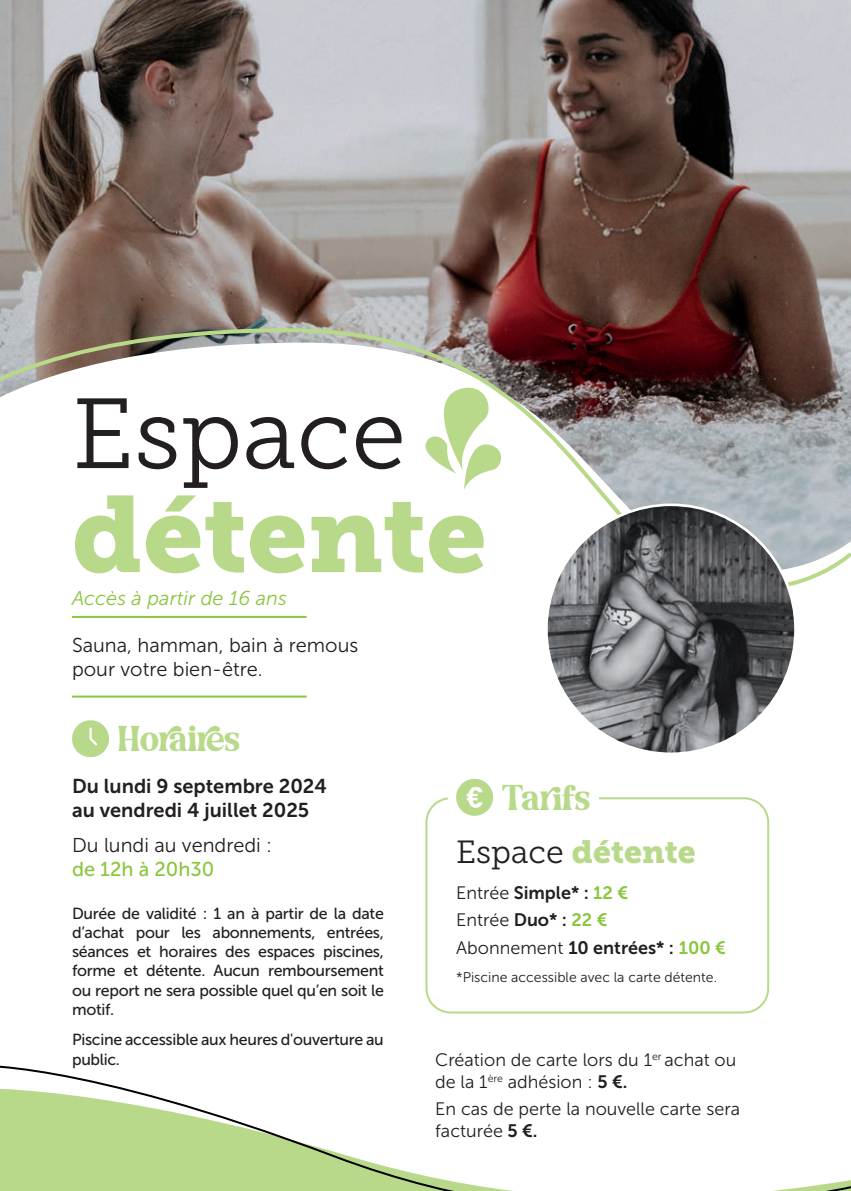
<style>
.page{position:relative;width:851px;height:1191px;background:#fff}
.page>*{position:absolute;margin:0;border:0;box-sizing:border-box;transform-origin:0 0}
.t1{font:107.2px "Museo Slab 900";color:#b8d989}
.t2{font:99.2px "Museo Slab 300";color:#231f20}
.t3{font:40px "Honeypirls";color:#b8d989}
.t4{font:32px "Museo Slab 900";color:#b8d989}
.t5{font:20px/24px "Museo Sans 300";color:#231f20}
.t6{font:20px/24px "Museo Sans 700";color:#231f20}
.t7{font:italic 20px "Museo Sans 300";color:#8bc63e}
.t8{font:20px "Museo Sans 500";color:#8bc63e}
.t9{font:18px/21.6px "Museo Sans 300";color:#231f20}
.t10{font:18px "Museo Sans 700";color:#231f20}
.t11{font:16px/19.2px "Museo Sans 500";letter-spacing:-.02em;color:#231f20;text-align:justify}
.t12{font:14px "Museo Sans 300";color:#231f20}
.s1{font-family:"Museo Slab 300";color:#231f20}
.s2{font-family:"Museo Sans 300"}
.s3{color:#8bc63e}
.s4{font-family:"Museo Sans 700"}
.s5{font-family:"Museo Sans 700";color:#8bc63e}
</style>
<div class="page">
<svg style="left:0;top:1065px;width:850px;height:126px"></svg>
<hr style="left:72px;top:695px;width:234px;height:2px;background:#8bc63e">
<svg style="left:72px;top:720px;width:37px;height:38px"></svg>
<div style="left:425px;top:797px;width:344px;height:216px;border:2px solid #b8d989;border-radius:24px"></div>
<div style="left:448px;top:773px;width:150px;height:48px;background:#fff"></div>
<div style="left:456px;top:779px;width:37px;height:37px;background:#b8d989;border-radius:50%"></div>
<svg style="left:466px;top:787px;width:16px;height:20px"></svg>
<img style="left:0;top:0;width:850px;height:326px">
<svg style="left:0;top:326px;width:850px;height:292px"></svg>
<img style="left:546px;top:505px;width:249px;height:249px;border-radius:124px">
<h2 class="t2" style="left:72px;top:380px;width:335px">Espace</h2>
<h1 class="t1" style="left:72px;top:472px;width:416px">détente</h1>
<p class="t7" style="left:72px;top:587px;width:216px">Accès à partir de 16 ans</p>
<p class="t5" style="left:72px;top:633px;width:288px">Sauna, hamman, bain à remous pour votre bien-être.</p>
<h3 class="t3" style="left:118px;top:716px;width:123px">Horaires</h3>
<p class="t6" style="left:72px;top:773px;width:256px">Du lundi 9 septembre 2024 au vendredi 4 juillet 2025</p>
<p class="t5" style="left:72px;top:833px;width:201px">Du lundi au vendredi :</p>
<p class="t8" style="left:72px;top:858px;width:144px">de 12h à 20h30</p>
<p class="t11" style="left:72px;top:903px;width:313px">Durée de validité : 1 an à partir de la date d’achat pour les abonnements, entrées, séances et horaires des espaces piscines, forme et détente. Aucun remboursement ou report ne sera possible quel qu’en soit le motif.</p>
<p class="t11" style="left:72px;top:1030px;width:313px">Piscine accessible aux heures d'ouverture au public.</p>
<h3 class="t3" style="left:502px;top:775px;width:89px">Tarifs</h3>
<h3 class="t4" style="left:456px;top:833px;width:241px"><span class="s1">Espace</span> détente</h3>
<p class="t10" style="left:456px;top:883px;width:173px"><span class="s2">Entrée</span> Simple* : <span class="s3">12 €</span></p>
<p class="t9" style="left:456px;top:909px;width:153px">Entrée <span class="s4">Duo* :</span> <span class="s5">22 €</span></p>
<p class="t10" style="left:456px;top:937px;width:271px"><span class="s2">Abonnement</span> 10 entrées* : <span class="s3">100 €</span></p>
<p class="t12" style="left:456px;top:969px;width:262px">*Piscine accessible avec la carte détente.</p>
<p class="t9" style="left:435px;top:1049px;width:302px">Création de carte lors du 1<sup>er</sup> achat ou de la 1<sup>ère</sup> adhésion : <span class="s4">5 €.</span></p>
<p class="t9" style="left:435px;top:1098px;width:306px">En cas de perte la nouvelle carte sera facturée <span class="s4">5 €.</span></p>
</div>
